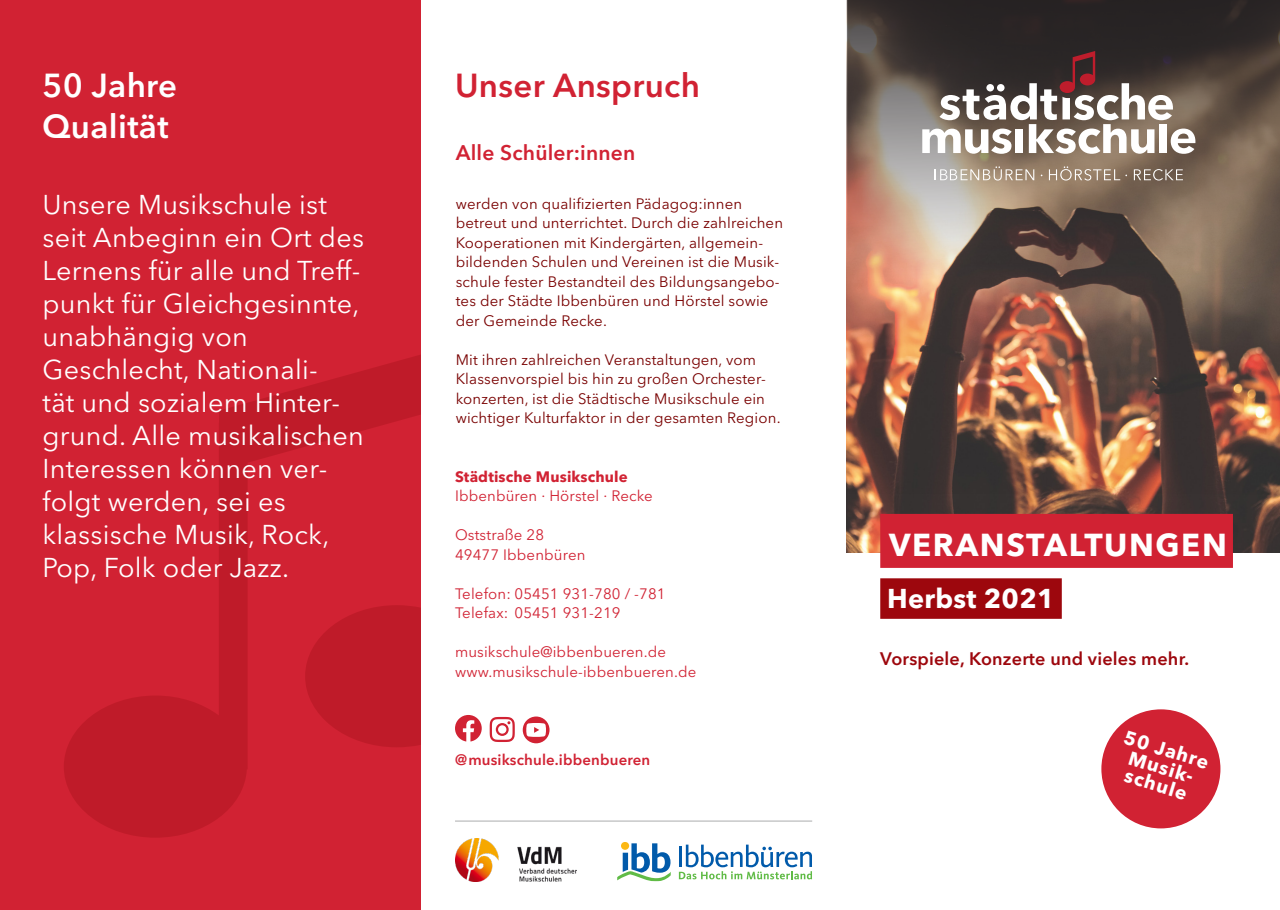
<style>
.page{position:relative;width:1280px;height:910px;background:#fff}
.page>*{position:absolute;margin:0;border:0;box-sizing:border-box;transform-origin:0 0}
.HL{font:600 33px "Avenir Next LT Pro";letter-spacing:.01em;color:#fff}
.HL-2{font:600 33px "Avenir Next LT Pro";letter-spacing:.01em;color:#d12233}
.Titel_HL{font:700 31.5px "Avenir Next LT Pro";letter-spacing:.05em;color:#fff}
.Copy{font:27px/33px "Avenir Next LT Pro";letter-spacing:.01em;color:#fff}
.Titel_SL{font:700 27px "Avenir Next LT Pro";letter-spacing:.01em;color:#fff}
.SL{font:600 21px "Avenir Next LT Pro";letter-spacing:.01em;color:#d12233}
.Titel_HL-2{font:700 19.2px/18px "Avenir Next LT Pro";color:#fff;text-align:center}
.t1{font:600 18px "Avenir Next LT Pro";letter-spacing:.01em;color:#9d070d}
.Copy-2{font:15px/19.5px "Avenir Next LT Pro";letter-spacing:.01em;color:#790100}
.Copy-3{font:15px "Avenir Next LT Pro";letter-spacing:.01em;color:#d12233}
.Copy-4{font:600 15px "Avenir Next LT Pro";letter-spacing:.01em;color:#d12233}
.Copy-5{font:700 15px "Avenir Next LT Pro";letter-spacing:.01em;color:#d12233}
</style>
<div class="page">
<img style="left:846px;top:495px;width:434px;height:58px">
<div style="left:0;top:0;width:421px;height:910px;background:#d12233"></div>
<svg style="left:64px;top:355px;width:357px;height:483px"></svg>
<div style="left:880px;top:514px;width:353px;height:54px;background:#d12233"></div>
<div style="left:880px;top:578px;width:182px;height:41px;background:#9d070d"></div>
<svg style="left:617px;top:843px;width:54px;height:38px"></svg>
<svg style="left:679px;top:845px;width:133px;height:34px"></svg>
<img style="left:455px;top:839px;width:44px;height:43px">
<img style="left:517px;top:846px;width:59px;height:36px">
<hr style="left:455px;top:821px;width:357px;height:1px;background:#57585a">
<img style="left:846px;top:0;width:434px;height:495px">
<div style="left:1101px;top:709px;width:119px;height:119px;background:#d12233;border-radius:50%"></div>
<svg style="left:922px;top:51px;width:273px;height:103px"></svg>
<svg style="left:934px;top:166px;width:100px;height:15px"></svg>
<svg style="left:1049px;top:166px;width:78px;height:15px"></svg>
<svg style="left:1134px;top:169px;width:49px;height:12px"></svg>
<svg style="left:455px;top:715px;width:27px;height:26px"></svg>
<svg style="left:490px;top:717px;width:25px;height:25px"></svg>
<svg style="left:523px;top:716px;width:26px;height:27px"></svg>
<p class="HL" style="left:43px;top:66px;width:136px">50 Jahre</p>
<p class="HL-2" style="left:455px;top:66px;width:246px">Unser Anspruch</p>
<p class="HL" style="left:43px;top:106px;width:128px">Qualität</p>
<p class="SL" style="left:456px;top:140px;width:181px">Alle Schüler:innen</p>
<p class="Copy-2" style="left:456px;top:194px;width:329px">werden von qualifizierten Pädagog:innen betreut und unterrichtet. Durch die zahlreichen Kooperationen mit Kindergärten, allgemein&shy;bildenden Schulen und Vereinen ist die Musik&shy;schule fester Bestandteil des Bildungsangebo&shy;tes der Städte Ibbenbüren und Hörstel sowie der Gemeinde Recke.</p>
<p class="Copy-2" style="left:456px;top:350px;width:326px">Mit ihren zahlreichen Veranstaltungen, vom Klassenvorspiel bis hin zu großen Orchester&shy;konzerten, ist die Städtische Musikschule ein wichtiger Kulturfaktor in der gesamten Region.</p>
<p class="Copy" style="left:43px;top:188px;width:323px">Unsere Musikschule ist seit Anbeginn ein Ort des<br>Lernens für alle und Treff&shy;punkt für Gleichgesinnte, unabhängig von<br>Geschlecht, Nationali-<br>tät und sozialem Hinter&shy;grund. Alle musikalischen<br>Interessen können ver&shy;folgt werden, sei es klassische Musik, Rock,<br>Pop, Folk oder Jazz.</p>
<p class="Copy-5" style="left:455px;top:467px;width:174px">Städtische Musikschule</p>
<p class="Copy-3" style="left:455px;top:487px;width:199px">Ibbenbüren · Hörstel · Recke</p>
<p class="Copy-3" style="left:455px;top:526px;width:91px">Oststraße 28</p>
<p class="Copy-3" style="left:455px;top:546px;width:132px">49477 Ibbenbüren</p>
<p class="Copy-3" style="left:455px;top:585px;width:212px">Telefon: 05451 931-780 / -781</p>
<p class="Copy-3" style="left:455px;top:604px;width:167px">Telefax: 05451 931-219</p>
<p class="Copy-3" style="left:455px;top:643px;width:213px">musikschule@ibbenbueren.de</p>
<p class="Copy-3" style="left:455px;top:663px;width:243px">www.musikschule-ibbenbueren.de</p>
<p class="Copy-4" style="left:455px;top:750px;width:197px">@musikschule.ibbenbueren</p>
<p class="Titel_HL" style="left:889px;top:526px;width:339px">VERANSTALTUNGEN</p>
<p class="Titel_SL" style="left:887px;top:582px;width:169px">Herbst 2021</p>
<p class="t1" style="left:880px;top:648px;width:310px">Vorspiele, Konzerte und vieles mehr.</p>
<p class="Titel_HL-2" style="left:1127px;top:728px;width:89px;rotate:17deg">50 Jahre<br>Musik&shy;schule</p>
</div>
